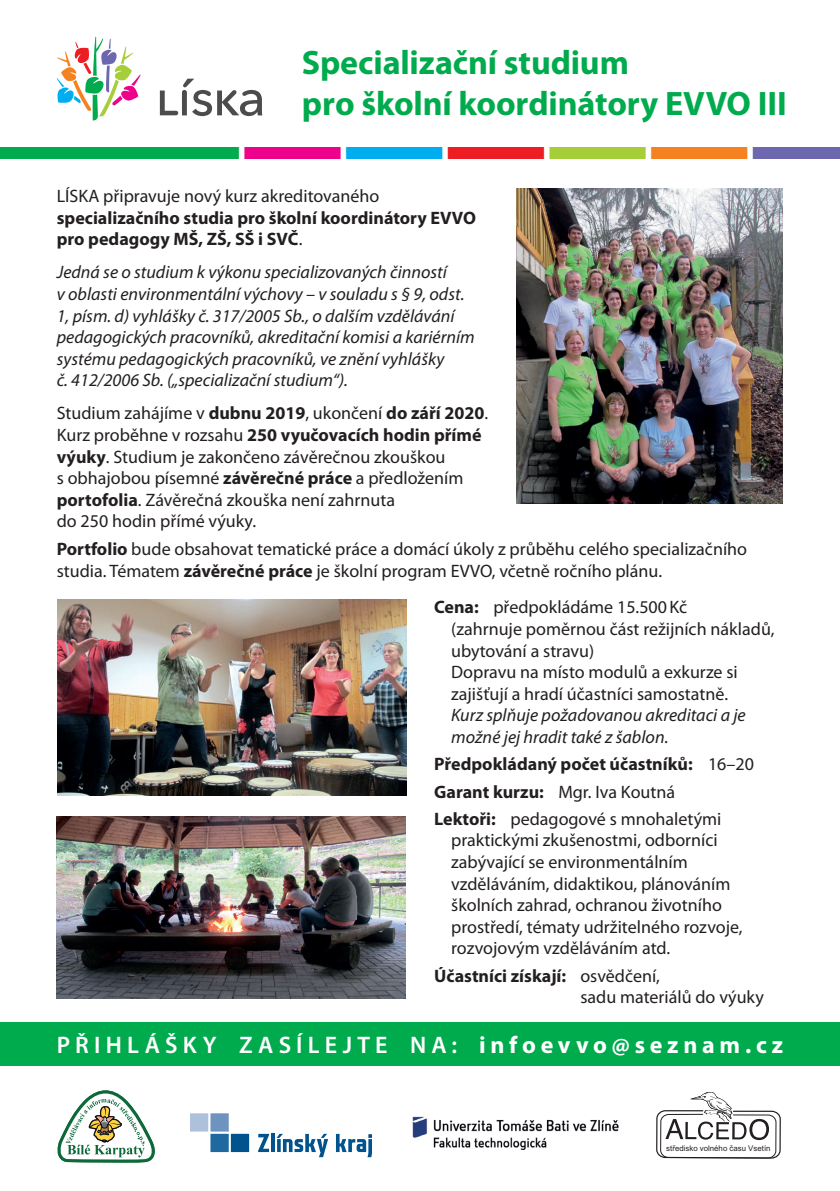
<style>
.page{position:relative;width:840px;height:1191px;background:#fff}
.page>*{position:absolute;margin:0;border:0;box-sizing:border-box;transform-origin:0 0}
.t1{font:700 34px "Myriad Pro";letter-spacing:-.005em;color:#00ab4d}
.t2{font:600 24px "Myriad Pro";letter-spacing:.22em;color:#fff}
.t3{font:18px/21.6px "Myriad Pro";color:#231f20}
.t4{font:italic 18px/21.6px "Myriad Pro";color:#231f20}
.t5{font:700 18px/21.6px "Myriad Pro";color:#231f20}
.t6{font:7.8px "Arial";color:#231f20}
.s1{font-weight:400}
.s2{font-weight:700}
</style>
<div class="page">
<img style="left:0;top:147px;width:839px;height:12px">
<div style="left:0;top:1022px;width:839px;height:44px;background:#00ab4d"></div>
<svg style="left:160px;top:79px;width:102px;height:37px"></svg>
<svg style="left:57px;top:37px;width:84px;height:83px"></svg>
<svg style="left:656px;top:1092px;width:125px;height:67px"></svg>
<svg style="left:58px;top:1090px;width:97px;height:72px"></svg>
<div style="left:190px;top:1113px;width:18px;height:18px;background:#aec1db"></div>
<div style="left:210px;top:1113px;width:18px;height:18px;background:#6d93be"></div>
<div style="left:210px;top:1133px;width:18px;height:19px;background:#1e699f"></div>
<div style="left:231px;top:1133px;width:18px;height:19px;background:#00538d"></div>
<svg style="left:258px;top:1133px;width:11px;height:19px"></svg>
<hr style="left:271px;top:1133px;width:3px;height:19px;background:#00538d">
<svg style="left:276px;top:1133px;width:52px;height:24px"></svg>
<svg style="left:336px;top:1133px;width:36px;height:24px"></svg>
<img style="left:412px;top:1116px;width:207px;height:34px">
<img style="left:516px;top:189px;width:265px;height:315px">
<img style="left:57px;top:817px;width:348px;height:181px">
<img style="left:58px;top:600px;width:348px;height:195px">
<p class="t1" style="left:302px;top:40px;width:328px">Specializační studium</p>
<p class="t1" style="left:302px;top:81px;width:486px">pro školní koordinátory EVVO III</p>
<p class="t5" style="left:57px;top:185px;width:420px"><span class="s1">LÍSKA připravuje nový kurz akreditovaného </span>specializačního studia pro školní koordinátory EVVO pro pedagogy MŠ, ZŠ, SŠ i SVČ<span class="s1">.</span></p>
<p class="t4" style="left:57px;top:261px;width:419px">Jedná se o studium k výkonu specializovaných činností<br>v oblasti environmentální výchovy – v souladu s § 9, odst.<br>1, písm. d) vyhlášky č. 317/2005 Sb., o dalším vzdělávání pedagogických pracovníků, akreditační komisi a kariérním systému pedagogických pracovníků, ve znění vyhlášky<br>č. 412/2006 Sb. („specializační studium“).</p>
<p class="t3" style="left:57px;top:402px;width:432px">Studium zahájíme v <span class="s2">dubnu 2019</span>, ukončení <span class="s2">do září 2020</span>.</p>
<p class="t3" style="left:57px;top:424px;width:426px">Kurz proběhne v rozsahu <span class="s2">250 vyučovacích hodin přímé výuky</span>. Studium je zakončeno závěrečnou zkouškou<br>s obhajobou písemné <span class="s2">závěrečné práce</span> a předložením <span class="s2">portofolia</span>. Závěrečná zkouška není zahrnuta<br>do 250 hodin přímé výuky.</p>
<p class="t3" style="left:57px;top:538px;width:691px"><span class="s2">Portfolio</span> bude obsahovat tematické práce a domácí úkoly z průběhu celého specializačního studia. Tématem <span class="s2">závěrečné práce</span> je školní program EVVO, včetně ročního plánu.</p>
<p class="t3" style="left:434px;top:596px;width:254px"><span class="s2">Cena:</span> předpokládáme 15.500Kč</p>
<p class="t3" style="left:451px;top:618px;width:324px">(zahrnuje poměrnou část režijních nákladů, ubytování a stravu)</p>
<p class="t3" style="left:451px;top:661px;width:288px">Dopravu na místo modulů a exkurze si zajišťují a hradí účastníci samostatně.</p>
<p class="t4" style="left:451px;top:704px;width:296px">Kurz splňuje požadovanou akreditaci a je možné jej hradit také z šablon.</p>
<p class="t5" style="left:434px;top:752px;width:321px">Předpokládaný počet účastníků: <span class="s1">16–20</span></p>
<p class="t3" style="left:434px;top:780px;width:242px"><span class="s2">Garant kurzu:</span> Mgr. Iva Koutná</p>
<p class="t3" style="left:451px;top:807px;width:293px;text-indent:-17px"><span class="s2">Lektoři:</span> pedagogové s mnohaletými praktickými zkušenostmi, odborníci zabývající se environmentálním vzděláváním, didaktikou, plánováním školních zahrad, ochranou životního prostředí, tématy udržitelného rozvoje, rozvojovým vzděláváním atd.</p>
<p class="t5" style="left:434px;top:964px;width:227px">Účastníci získají: <span class="s1">osvědčení,</span></p>
<p class="t3" style="left:580px;top:986px;width:185px">sadu materiálů do výuky</p>
<p class="t2" style="left:57px;top:1029px;width:727px">PŘIHLÁŠKY ZASÍLEJTE NA: <span class="s2">infoevvo@seznam.cz</span></p>
<p class="t6" style="left:666px;top:1142px;width:106px">středisko volného času Vsetín</p>
</div>
